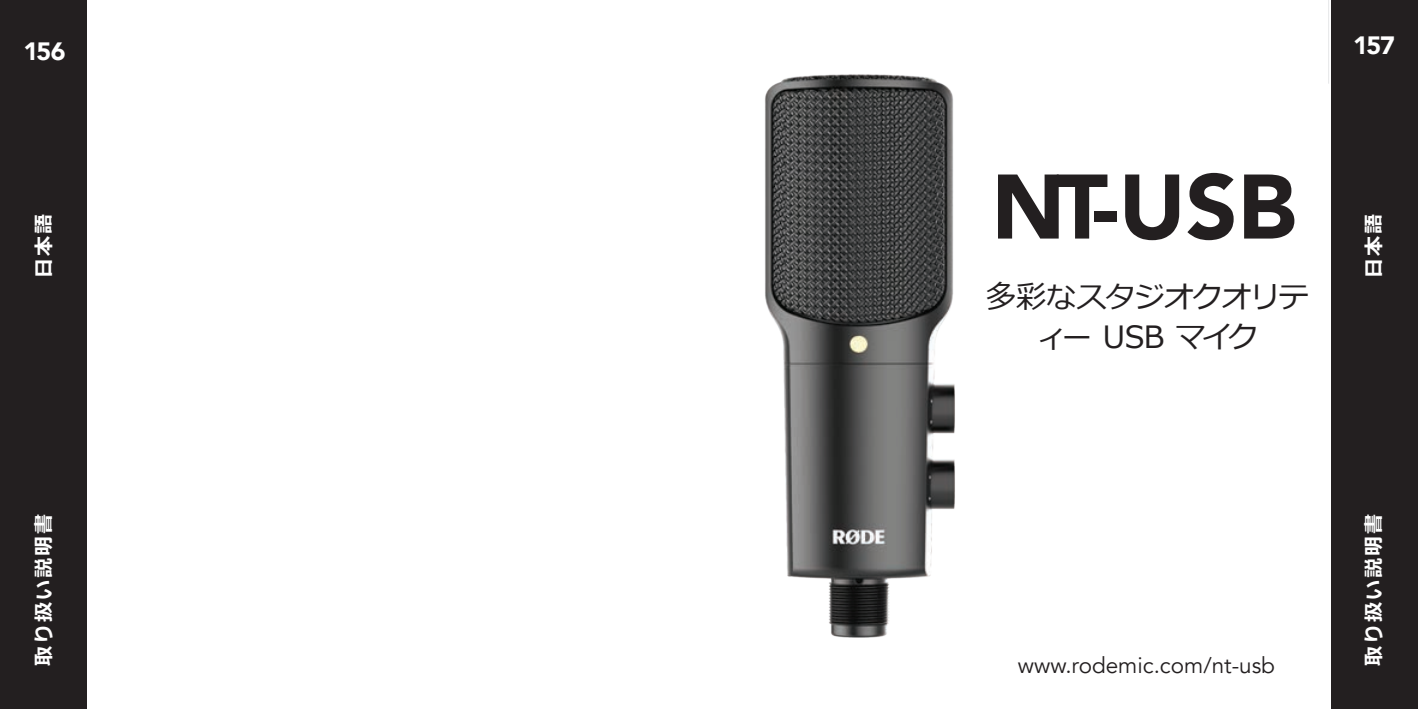
<style>
.page{position:relative;width:1418px;height:709px;background:#fff}
.page>*{position:absolute;margin:0;border:0;box-sizing:border-box;transform-origin:0 0}
.t1{font:900 90.5px "Avenir";color:#231f20}
.t2{font:30.75px/40px "Meiryo";letter-spacing:-.05em;color:#231f20;text-align:center}
.t3{font:900 25px "Avenir";letter-spacing:-.05em;color:#fff}
.t4{font:22.5px "Avenir";color:#231f20}
.t5{font:700 20px "Meiryo";letter-spacing:.1em;color:#fff}
</style>
<div class="page">
<hr style="left:1328px;top:0;width:1px;height:84px;background:#e6e7e9">
<div style="left:0;top:0;width:86px;height:709px;background:#231f20"></div>
<img style="left:765px;top:74px;width:190px;height:564px">
<div style="left:1331px;top:0;width:86px;height:709px;background:#231f20"></div>
<p class="t3" style="left:23px;top:30px;width:44px">156</p>
<p class="t5" style="left:30px;top:278px;width:65px;rotate:-90deg">日本語</p>
<p class="t5" style="left:30px;top:666px;width:153px;rotate:-90deg">取り扱い説明書</p>
<p class="t3" style="left:1352px;top:24px;width:43px">157</p>
<h1 class="t1" style="left:991px;top:129px;width:306px">NT-USB</h1>
<h2 class="t2" style="left:985px;top:278px;width:325px">多彩なスタジオクオリティー USB マイク</h2>
<p class="t5" style="left:1359px;top:278px;width:65px;rotate:-90deg">日本語</p>
<p class="t4" style="left:1017px;top:651px;width:259px">www.rodemic.com/nt-usb</p>
<p class="t5" style="left:1359px;top:666px;width:153px;rotate:-90deg">取り扱い説明書</p>
</div>
